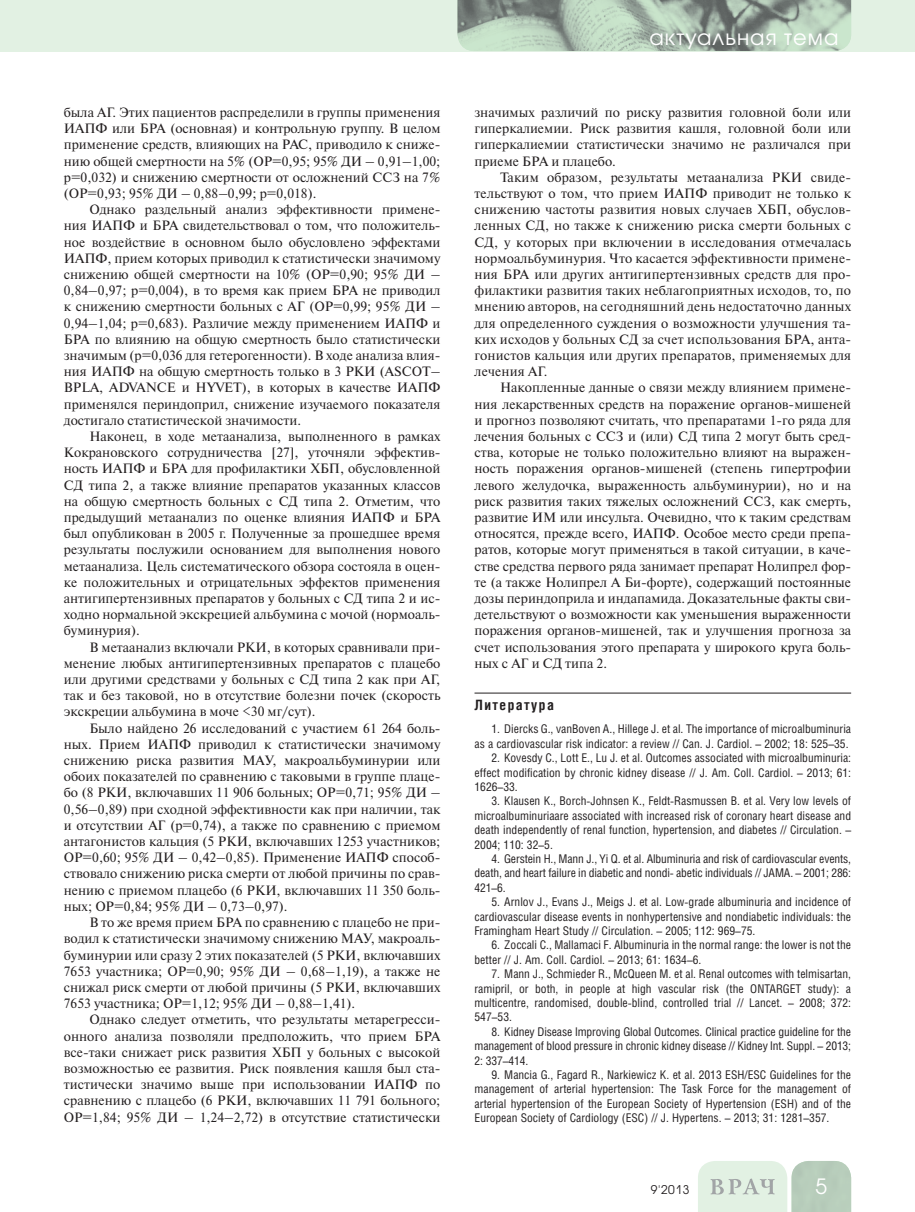
<style>
.page{position:relative;width:915px;height:1212px;background:#fff}
.page>*{position:absolute;margin:0;border:0;box-sizing:border-box;transform-origin:0 0}
.t1{font:21px "Avant Garde Gothic C";letter-spacing:.05em;color:#fff}
.t2{font:700 14.25px "Helios Cond";letter-spacing:.1em;color:#231f20}
.t3{font:13.5px/16.2px "Newton C";color:#231f20;text-align:justify}
.t4{font:12px/14.4px "Helios Cond";color:#231f20;text-align:justify}
.t5{font:12px "Avant Garde Gothic C";color:#231f20}
</style>
<div class="page">
<div style="left:0;top:0;width:914px;height:51px;background:#e2f1e3"></div>
<svg style="left:698px;top:1161px;width:152px;height:51px"></svg>
<img style="left:457px;top:0;width:393px;height:51px">
<hr style="left:474px;top:693px;width:376px;height:1px;background:#231f20">
<p class="t3" style="left:64px;top:106px;width:378px">была АГ. Этих пациентов распределили в группы применения ИАПФ или БРА (основная) и контрольную группу. В целом применение средств, влияющих на РАС, приводило к сниже&shy;нию общей смертности на 5% (ОР=0,95; 95% ДИ – 0,91–1,00; p=0,032) и снижению смертности от осложнений ССЗ на 7% (ОР=0,93; 95% ДИ – 0,88–0,99; p=0,018).</p>
<p class="t3" style="left:64px;top:203px;width:378px;text-indent:26px">Однако раздельный анализ эффективности примене&shy;ния ИАПФ и БРА свидетельствовал о том, что положитель&shy;ное воздействие в основном было обусловлено эффектами ИАПФ, прием которых приводил к статистически значимому снижению общей смертности на 10% (ОР=0,90; 95% ДИ – 0,84–0,97; p=0,004), в то время как прием БРА не приводил к снижению смертности больных с АГ (ОР=0,99; 95% ДИ – 0,94–1,04; p=0,683). Различие между применением ИАПФ и БРА по влиянию на общую смертность было статистически значимым (p=0,036 для гетерогенности). В ходе анализа влия&shy;ния ИАПФ на общую смертность только в 3 РКИ (ASCOT– BPLA, ADVANCE и HYVET), в которых в качестве ИАПФ применялся периндоприл, снижение изучаемого показателя достигало статистической значимости.</p>
<p class="t3" style="left:64px;top:430px;width:378px;text-indent:26px">Наконец, в ходе метаанализа, выполненного в рамках Кокрановского сотрудничества [27], уточняли эффектив&shy;ность ИАПФ и БРА для профилактики ХБП, обусловленной СД типа 2, а также влияние препаратов указанных классов на общую смертность больных с СД типа 2. Отметим, что предыдущий метаанализ по оценке влияния ИАПФ и БРА был опубликован в 2005 г. Полученные за прошедшее время результаты послужили основанием для выполнения нового метаанализа. Цель систематического обзора состояла в оцен&shy;ке положительных и отрицательных эффектов применения антигипертензивных препаратов у больных с СД типа 2 и ис&shy;ходно нормальной экскрецией альбумина с мочой (нормоаль&shy;буминурия).</p>
<p class="t3" style="left:64px;top:640px;width:378px;text-indent:26px">В метаанализ включали РКИ, в которых сравнивали при&shy;менение любых антигипертензивных препаратов с плацебо или другими средствами у больных с СД типа 2 как при АГ, так и без таковой, но в отсутствие болезни почек (скорость экскреции альбумина в моче &lt;30 мг/сут).</p>
<p class="t3" style="left:64px;top:721px;width:378px;text-indent:26px">Было найдено 26 исследований с участием 61 264 боль&shy;ных. Прием ИАПФ приводил к статистически значимому снижению риска развития МАУ, макроальбуминурии или обоих показателей по сравнению с таковыми в группе плаце&shy;бо (8 РКИ, включавших 11 906 больных; ОР=0,71; 95% ДИ – 0,56–0,89) при сходной эффективности как при наличии, так и отсутствии АГ (p=0,74), а также по сравнению с приемом антагонистов кальция (5 РКИ, включавших 1253 участников; ОР=0,60; 95% ДИ – 0,42–0,85). Применение ИАПФ способ&shy;ствовало снижению риска смерти от любой причины по срав&shy;нению с приемом плацебо (6 РКИ, включавших 11 350 боль&shy;ных; ОР=0,84; 95% ДИ – 0,73–0,97).</p>
<p class="t3" style="left:64px;top:916px;width:378px;text-indent:26px">В то же время прием БРА по сравнению с плацебо не при&shy;водил к статистически значимому снижению МАУ, макроаль&shy;буминурии или сразу 2 этих показателей (5 РКИ, включавших 7653 участника; ОР=0,90; 95% ДИ – 0,68–1,19), а также не снижал риск смерти от любой причины (5 РКИ, включавших 7653 участника; ОР=1,12; 95% ДИ – 0,88–1,41).</p>
<p class="t3" style="left:64px;top:1013px;width:378px;text-indent:26px">Однако следует отметить, что результаты метарегресси&shy;онного анализа позволяли предположить, что прием БРА все-таки снижает риск развития ХБП у больных с высокой возможностью ее развития. Риск появления кашля был ста&shy;тистически значимо выше при использовании ИАПФ по сравнению с плацебо (6 РКИ, включавших 11 791 больного; ОР=1,84; 95% ДИ – 1,24–2,72) в отсутствие статистически</p>
<h1 class="t1" style="left:649px;top:27px;width:190px">актуальная тема</h1>
<p class="t3" style="left:474px;top:106px;width:378px">значимых различий по риску развития головной боли или гиперкалиемии. Риск развития кашля, головной боли или гиперкалиемии статистически значимо не различался при приеме БРА и плацебо.</p>
<p class="t3" style="left:474px;top:170px;width:378px;text-indent:26px">Таким образом, результаты метаанализа РКИ свиде&shy;тельствуют о том, что прием ИАПФ приводит не только к снижению частоты развития новых случаев ХБП, обуслов&shy;ленных СД, но также к снижению риска смерти больных с СД, у которых при включении в исследования отмечалась нормоальбуминурия. Что касается эффективности примене&shy;ния БРА или других антигипертензивных средств для про&shy;филактики развития таких неблагоприятных исходов, то, по мнению авторов, на сегодняшний день недостаточно данных для определенного суждения о возможности улучшения та&shy;ких исходов у больных СД за счет использования БРА, анта&shy;гонистов кальция или других препаратов, применяемых для лечения АГ.</p>
<p class="t3" style="left:474px;top:381px;width:378px;text-indent:26px">Накопленные данные о связи между влиянием примене&shy;ния лекарственных средств на поражение органов-мишеней и прогноз позволяют считать, что препаратами 1-го ряда для лечения больных с ССЗ и (или) СД типа 2 могут быть сред&shy;ства, которые не только положительно влияют на выражен&shy;ность поражения органов-мишеней (степень гипертрофии левого желудочка, выраженность альбуминурии), но и на риск развития таких тяжелых осложнений ССЗ, как смерть, развитие ИМ или инсульта. Очевидно, что к таким средствам относятся, прежде всего, ИАПФ. Особое место среди препа&shy;ратов, которые могут применяться в такой ситуации, в каче&shy;стве средства первого ряда занимает препарат Нолипрел фор&shy;те (а также Нолипрел А Би-форте), содержащий постоянные дозы периндоприла и индапамида. Доказательные факты сви&shy;детельствуют о возможности как уменьшения выраженности поражения органов-мишеней, так и улучшения прогноза за счет использования этого препарата у широкого круга боль&shy;ных с АГ и СД типа 2.</p>
<p class="t2" style="left:474px;top:700px;width:81px">Литература</p>
<p class="t4" style="left:474px;top:723px;width:378px;text-align:right">1. Diercks G., vanBoven A., Hillege J. et al. The importance of microalbuminuria<br>as a cardiovascular risk indicator: a review // Can. J. Cardiol. – 2002; 18: 525–35.</p>
<p class="t4" style="left:474px;top:752px;width:378px;text-indent:17px">2. Kovesdy C., Lott E., Lu J. et al. Outcomes associated with microalbuminuria: effect modification by chronic kidney disease // J. Am. Coll. Cardiol. – 2013; 61:<br>1626–33.</p>
<p class="t4" style="left:474px;top:795px;width:378px;text-indent:17px">3. Klausen K., Borch-Johnsen K., Feldt-Rasmussen B. et al. Very low levels of microalbuminuriaare associated with increased risk of coronary heart disease and death independently of renal function, hypertension, and diabetes // Circulation. – 2004; 110: 32–5.</p>
<p class="t4" style="left:474px;top:853px;width:378px;text-indent:17px">4. Gerstein H., Mann J., Yi Q. et al. Albuminuria and risk of cardiovascular events, death, and heart failure in diabetic and nondi- abetic individuals // JAMA. – 2001; 286:<br>421–6.</p>
<p class="t4" style="left:474px;top:896px;width:378px;text-indent:17px">5. Arnlov J., Evans J., Meigs J. et al. Low-grade albuminuria and incidence of cardiovascular disease events in nonhypertensive and nondiabetic individuals: the Framingham Heart Study // Circulation. – 2005; 112: 969–75.</p>
<p class="t4" style="left:474px;top:939px;width:378px;text-indent:17px">6. Zoccali C., Mallamaci F. Albuminuria in the normal range: the lower is not the better // J. Am. Coll. Cardiol. – 2013; 61: 1634–6.</p>
<p class="t4" style="left:474px;top:968px;width:378px;text-indent:17px">7. Mann J., Schmieder R., McQueen M. et al. Renal outcomes with telmisartan, ramipril, or both, in people at high vascular risk (the ONTARGET study): a multicentre, randomised, double-blind, controlled trial // Lancet. – 2008; 372:<br>547–53.</p>
<p class="t4" style="left:474px;top:1025px;width:378px;text-indent:17px">8. Kidney Disease Improving Global Outcomes. Clinical practice guideline for the management of blood pressure in chronic kidney disease // Kidney Int. Suppl. – 2013; 2: 337–414.</p>
<p class="t4" style="left:474px;top:1069px;width:378px;text-indent:17px">9. Mancia G., Fagard R., Narkiewicz K. et al. 2013 ESH/ESC Guidelines for the management of arterial hypertension: The Task Force for the management of arterial hypertension of the European Society of Hypertension (ESH) and of the European Society of Cardiology (ESC) // J. Hypertens. – 2013; 31: 1281–357.</p>
<p class="t5" style="left:650px;top:1184px;width:40px">9'2013</p>
<h1 class="t1" style="left:815px;top:1177px;width:13px">5</h1>
</div>
